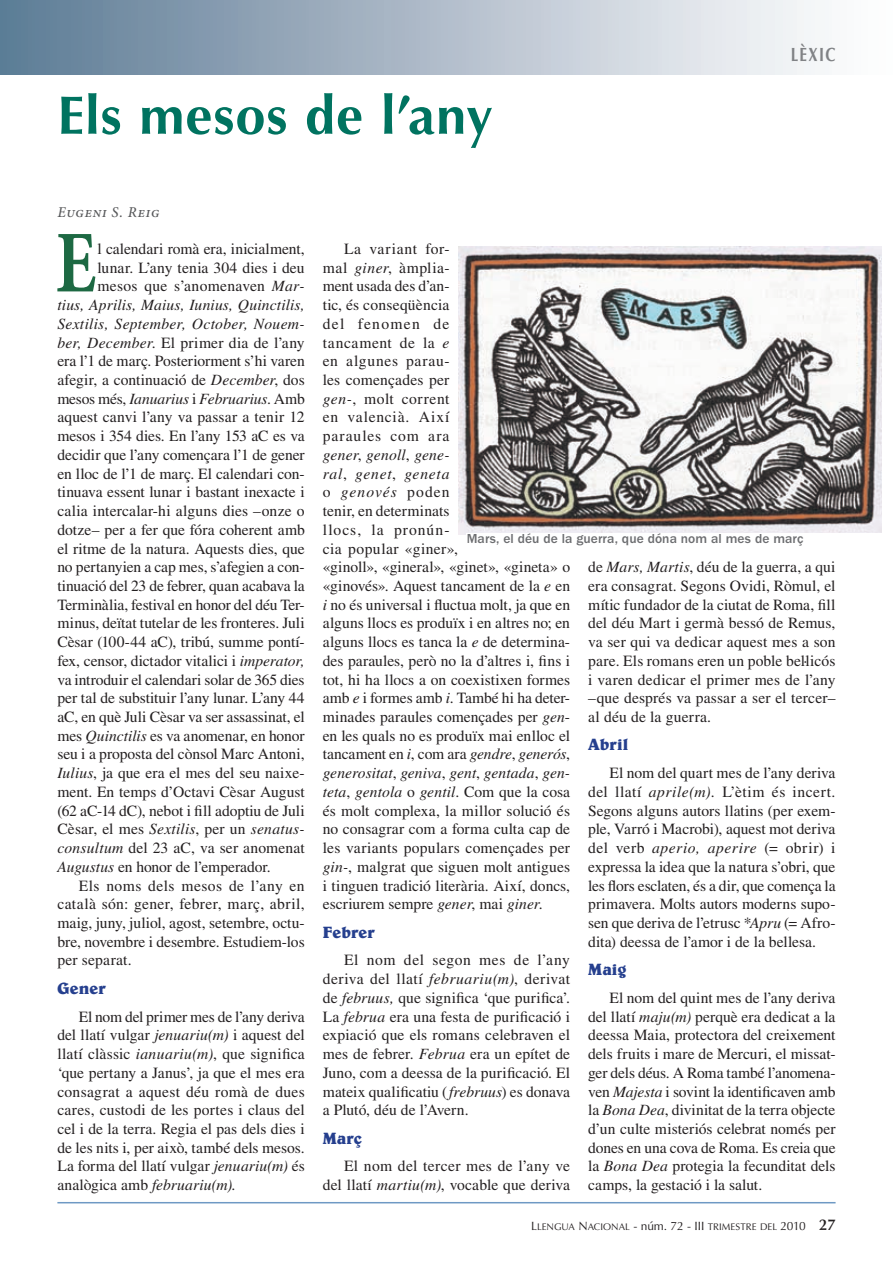
<style>
.page{position:relative;width:893px;height:1263px;background:#fff}
.page>*{position:absolute;margin:0;border:0;box-sizing:border-box;transform-origin:0 0}
.t1{font:700 88.2px "Minion Pro";color:#1d6943;scale:.79 1}
.t2{font:700 54px "Optima LT Std";letter-spacing:.015em;color:#007360}
.t3{font:19.2px "Optima LT Std Bold SC800";letter-spacing:.095em;color:#808285;scale:.79 1}
.t4{font:700 16.5px "Belwe Std";letter-spacing:.005em;color:#253f8e}
.t5{font:15.6px/18.8px "Times LT Std";color:#231f20;text-align:justify}
.t6{font:italic 15.6px "Times LT Std";letter-spacing:.01em;color:#231f20}
.t7{font:15.6px "Times LT Std";letter-spacing:.02em;color:#231f20}
.t8{font:15.6px "Times LT Std";letter-spacing:.03em;color:#231f20}
.t9{font:italic 500 15px "Minion Pro";letter-spacing:.05em;color:#57585a}
.t10{font:500 13.5px "Franklin Gothic";letter-spacing:.005em;color:#6c6d70}
.t11{font:9.6px "Optima LT Std SC800";letter-spacing:.005em;color:#231f20}
.s1{font-style:italic}
.s2{font-style:normal}
.s3{font-size:12px}
.s4{font-family:"Optima LT Std";font-size:12px}
.s5{font-family:"Optima LT Std";font-weight:600;font-size:15.6px}
</style>
<div class="page">
<div style="left:0;top:0;width:893px;height:74px;background:linear-gradient(to right,#5e7b95,#fff)"></div>
<hr style="left:57px;top:1202px;width:779px;height:1px;background:#6e99c4">
<img style="left:458px;top:247px;width:423px;height:288px">
<div style="left:467px;top:533px;width:417px;height:18px;background:#fff"></div>
<h2 class="t2" style="left:57px;top:84px;width:437px">Els mesos de l’any</h2>
<p class="t3" style="left:791px;top:43px;width:58px">LÈXIC</p>
<p class="t9" style="left:57px;top:201px;width:104px">Eugeni S. Reig</p>
<h1 class="t1" style="left:56px;top:201px;width:53px">E</h1>
<p class="t5" style="left:97px;top:239px;width:209px">l calendari romà era, inicialment,</p>
<p class="t5" style="left:97px;top:258px;width:209px">lunar. L’any tenia 304 dies i deu</p>
<p class="t7" style="left:97px;top:277px;width:209px">mesos que s’anomenaven <span class="s1">Mar-</span></p>
<p class="t6" style="left:57px;top:296px;width:249px">tius, Aprilis, Maius, Iunius, Quinctilis,</p>
<p class="t6" style="left:57px;top:315px;width:249px">Sextilis, September, October, Nouem-</p>
<p class="t5" style="left:57px;top:333px;width:249px"><span class="s1">ber, December</span>. El primer dia de l’any</p>
<p class="t5" style="left:57px;top:352px;width:249px">era l’1 de març. Posteriorment s’hi varen</p>
<p class="t5" style="left:57px;top:370px;width:249px">afegir, a continuació de <span class="s1">December</span>, dos</p>
<p class="t6" style="left:57px;top:390px;width:249px"><span class="s2">mesos més,</span> Ianuarius <span class="s2">i</span> Februarius<span class="s2">. Amb</span></p>
<p class="t5" style="left:57px;top:408px;width:249px">aquest canvi l’any va passar a tenir 12</p>
<p class="t5" style="left:57px;top:426px;width:249px">mesos i 354 dies. En l’any 153 aC es va</p>
<p class="t5" style="left:57px;top:445px;width:249px">decidir que l’any començara l’1 de gener</p>
<p class="t5" style="left:57px;top:464px;width:249px">en lloc de l’1 de març. El calendari con-</p>
<p class="t5" style="left:57px;top:483px;width:249px">tinuava essent lunar i bastant inexacte i</p>
<p class="t5" style="left:57px;top:501px;width:249px">calia intercalar-hi alguns dies –onze o</p>
<p class="t5" style="left:57px;top:520px;width:249px">dotze– per a fer que fóra coherent amb</p>
<p class="t5" style="left:57px;top:539px;width:249px">el ritme de la natura. Aquests dies, que</p>
<p class="t5" style="left:57px;top:558px;width:249px">no pertanyien a cap mes, s’afegien a con-</p>
<p class="t5" style="left:57px;top:576px;width:249px">tinuació del 23 de febrer, quan acabava la</p>
<p class="t5" style="left:57px;top:595px;width:249px">Terminàlia, festival en honor del déu Ter-</p>
<p class="t5" style="left:57px;top:614px;width:249px">minus, deïtat tutelar de les fronteres. Juli</p>
<p class="t5" style="left:57px;top:632px;width:249px">Cèsar (100-44 aC), tribú, summe pontí-</p>
<p class="t5" style="left:57px;top:651px;width:249px">fex, censor, dictador vitalici i <span class="s1">imperator,</span></p>
<p class="t5" style="left:57px;top:670px;width:249px">va introduir el calendari solar de 365 dies</p>
<p class="t5" style="left:57px;top:689px;width:249px">per tal de substituir l’any lunar. L’any 44</p>
<p class="t5" style="left:57px;top:707px;width:249px">aC, en què Juli Cèsar va ser assassinat, el</p>
<p class="t5" style="left:57px;top:726px;width:249px">mes <span class="s1">Quinctilis</span> es va anomenar, en honor</p>
<p class="t5" style="left:57px;top:745px;width:249px">seu i a proposta del cònsol Marc Antoni,</p>
<p class="t5" style="left:57px;top:763px;width:249px"><span class="s1">Iulius</span>, ja que era el mes del seu naixe-</p>
<p class="t5" style="left:57px;top:782px;width:249px">ment. En temps d’Octavi Cèsar August</p>
<p class="t5" style="left:57px;top:801px;width:249px">(62 aC-14 dC), nebot i fill adoptiu de Juli</p>
<p class="t5" style="left:57px;top:820px;width:249px">Cèsar, el mes <span class="s1">Sextilis</span>, per un <span class="s1">senatus-</span></p>
<p class="t5" style="left:57px;top:838px;width:249px"><span class="s1">consultum</span> del 23 aC, va ser anomenat</p>
<p class="t5" style="left:57px;top:857px;width:215px"><span class="s1">Augustus</span> en honor de l’emperador.</p>
<p class="t8" style="left:79px;top:876px;width:228px">Els noms dels mesos de l’any en</p>
<p class="t7" style="left:57px;top:895px;width:249px">català són: gener, febrer, març, abril,</p>
<p class="t5" style="left:57px;top:913px;width:249px">maig, juny, juliol, agost, setembre, octu-</p>
<p class="t5" style="left:57px;top:932px;width:249px">bre, novembre i desembre. Estudiem-los</p>
<p class="t5" style="left:57px;top:951px;width:76px">per separat.</p>
<p class="t4" style="left:57px;top:978px;width:50px">Gener</p>
<p class="t5" style="left:57px;top:1007px;width:249px;text-indent:21px">El nom del primer mes de l’any deriva del llatí vulgar <span class="s1">jenuariu(m)</span> i aquest del llatí clàssic <span class="s1">ianuariu(m)</span>, que significa ‘que pertany a Janus’, ja que el mes era consagrat a aquest déu romà de dues cares, custodi de les portes i claus del cel i de la terra. Regia el pas dels dies i de les nits i, per això, també dels mesos.<br>La forma del llatí vulgar <span class="s1">jenuariu(m)</span> és analògica amb <span class="s1">februariu(m).</span></p>
<p class="t5" style="left:323px;top:239px;width:249px;text-align:left;text-indent:21px">La variant for-<br>mal <span class="s1">giner</span>, àmplia-<br>ment usada des d’an -<br>tic, és conseqüència<br>del fenomen de<br>tancament de la <span class="s1">e<br></span>en algunes parau-<br>les començades per<br><span class="s1">gen-</span>, molt corrent<br>en valencià. Així<br>paraules com ara<br><span class="s1">gener</span>, <span class="s1">genoll</span>, <span class="s1">gene-<br>ral</span>, <span class="s1">genet</span>, <span class="s1">geneta<br></span>o <span class="s1">genovés</span> poden<br>tenir, en determinats<br>llocs, la pronún-<br>cia popular «giner»,<br>«ginoll», «gineral», «ginet», «gineta» o «ginovés». Aquest tancament de la <span class="s1">e</span> en <span class="s1">i</span> no és universal i fluctua molt, ja que en alguns llocs es produïx i en altres no; en alguns llocs es tanca la <span class="s1">e</span> de determina&shy;des paraules, però no la d’altres i, fins i tot, hi ha llocs a on coexistixen formes amb <span class="s1">e</span> i formes amb <span class="s1">i</span>. També hi ha deter&shy;minades paraules començades per <span class="s1">gen&shy;</span>en les quals no es produïx mai enlloc el tancament en <span class="s1">i</span>, com ara <span class="s1">gendre</span>, <span class="s1">generós</span>, <span class="s1">generositat</span>, <span class="s1">geniva</span>, <span class="s1">gent</span>, <span class="s1">gentada</span>, <span class="s1">gen&shy;teta</span>, <span class="s1">gentola</span> o <span class="s1">gentil</span>. Com que la cosa és molt complexa, la millor solució és no consagrar com a forma culta cap de les variants populars començades per <span class="s1">gin-</span>, malgrat que siguen molt antigues i tinguen tradició literària. Així, doncs, escriurem sempre <span class="s1">gener</span>, mai <span class="s1">giner</span>.</p>
<p class="t4" style="left:323px;top:922px;width:54px">Febrer</p>
<p class="t5" style="left:323px;top:951px;width:249px;text-indent:21px">El nom del segon mes de l’any deriva del llatí <span class="s1">februariu(m)</span>, derivat de <span class="s1">februus,</span> que significa ‘que purifica’.<br>La <span class="s1">februa</span> era una festa de purificació i expiació que els romans celebraven el mes de febrer. <span class="s1">Februa</span> era un epítet de Juno, com a deessa de la purificació. El mateix qualificatiu (<span class="s1">frebruus</span>) es donava a Plutó, déu de l’Avern.</p>
<p class="t4" style="left:323px;top:1128px;width:41px">Març</p>
<p class="t5" style="left:323px;top:1157px;width:249px;text-align:right">El nom del tercer mes de l’any ve del llatí <span class="s1">martiu(m)</span>, vocable que deriva</p>
<p class="t10" style="left:467px;top:531px;width:338px">Mars, el déu de la guerra, que dóna nom al mes de març</p>
<p class="t5" style="left:588px;top:558px;width:249px">de <span class="s1">Mars, Martis</span>, déu de la guerra, a qui era consagrat. Segons Ovidi, Ròmul, el mític fundador de la ciutat de Roma, fill del déu Mart i germà bessó de Remus, va ser qui va dedicar aquest mes a son pare. Els romans eren un poble bel·licós i varen dedicar el primer mes de l’any –que després va passar a ser el tercer– al déu de la guerra.</p>
<p class="t4" style="left:588px;top:735px;width:41px">Abril</p>
<p class="t5" style="left:588px;top:763px;width:249px;text-indent:21px">El nom del quart mes de l’any deriva del llatí <span class="s1">aprile(m).</span> L’ètim és incert.<br>Segons alguns autors llatins (per exem&shy;ple, Varró i Macrobi), aquest mot deriva del verb <span class="s1">aperio, aperire</span> (= obrir) i expressa la idea que la natura s’obri, que les flors esclaten, és a dir, que comença la primavera. Molts autors moderns supo&shy;sen que deriva de l’etrusc *<span class="s1">Apru</span> (= Afro&shy;dita) deessa de l’amor i de la bellesa.</p>
<p class="t4" style="left:588px;top:959px;width:40px">Maig</p>
<p class="t5" style="left:588px;top:988px;width:249px;text-indent:21px">El nom del quint mes de l’any deriva del llatí <span class="s1">maju(m)</span> perquè era dedicat a la deessa Maia, protectora del creixement dels fruits i mare de Mercuri, el missat&shy;ger dels déus. A Roma també l’anomena&shy;ven <span class="s1">Majesta</span> i sovint la identificaven amb la <span class="s1">Bona Dea</span>, divinitat de la terra objecte d’un culte misteriós celebrat només per dones en una cova de Roma. Es creia que la <span class="s1">Bona Dea</span> protegia la fecunditat dels camps, la gestació i la salut.</p>
<p class="t11" style="left:531px;top:1221px;width:306px"><span class="s3">L</span>LENGUA <span class="s3">N</span>ACIONAL <span class="s4">- núm. 72 -</span> <span class="s3">III</span> TRIMESTRE DEL <span class="s3">2010</span> <span class="s5">27</span></p>
</div>
